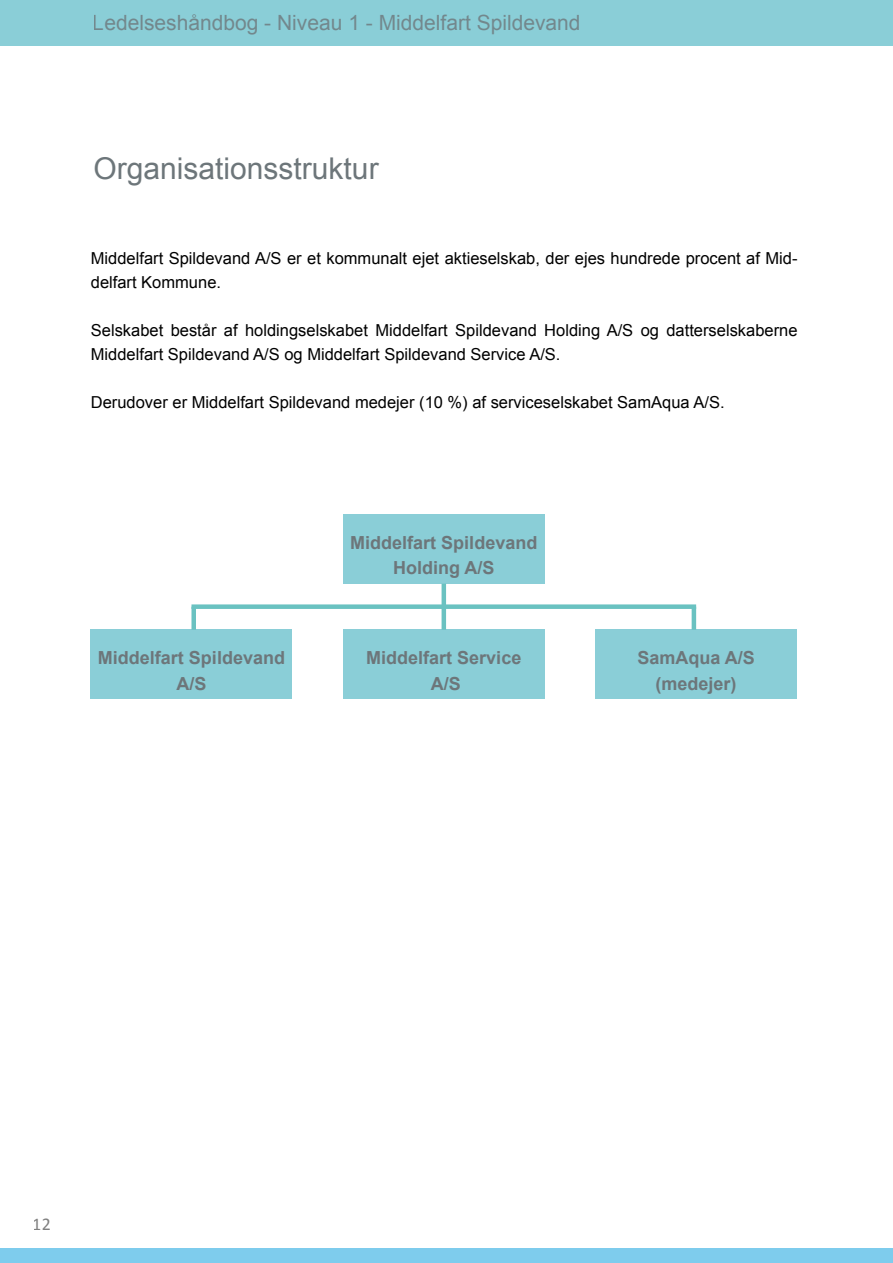
<style>
.page{position:relative;width:893px;height:1263px;background:#fff}
.page>*{position:absolute;margin:0;border:0;box-sizing:border-box;transform-origin:0 0}
.t1{font:30px "Arial";color:#6d767a}
.t2{font:21px "Arial";color:#6d767a}
.t3{font:700 18px/25.2px "Arial";color:#6d767a;text-align:center}
.t4{font:18px "Calibri";color:#000}
.t5{font:16.5px/24px "Arial";color:#000}
</style>
<div class="page">
<div style="left:0;top:0;width:893px;height:45px;background:#8aced7"></div>
<div style="left:0;top:1249px;width:893px;height:14px;background:#7ecced"></div>
<div style="left:343px;top:514px;width:201px;height:70px;background:#8aced7"></div>
<div style="left:343px;top:630px;width:201px;height:69px;background:#8aced7"></div>
<div style="left:595px;top:630px;width:202px;height:69px;background:#8aced7"></div>
<div style="left:91px;top:630px;width:201px;height:69px;background:#8aced7"></div>
<hr style="left:442px;top:584px;width:4px;height:46px;background:#6ac2c1">
<div style="left:191px;top:607px;width:5px;height:23px;background:#6ac2c1"></div>
<hr style="left:692px;top:607px;width:4px;height:23px;background:#6ac2c1">
<div style="left:191px;top:604px;width:505px;height:5px;background:#6ac2c1"></div>
<p class="t2" style="left:93px;top:9px;width:489px">Ledelseshåndbog - Niveau 1 - Middelfart Spildevand</p>
<h1 class="t1" style="left:94px;top:149px;width:287px">Organisationsstruktur</h1>
<p class="t5" style="left:91px;top:246px;width:708px">Middelfart Spildevand A/S er et kommunalt ejet aktieselskab, der ejes hundrede procent af Mid&shy;delfart Kommune.</p>
<p class="t5" style="left:91px;top:318px;width:708px">Selskabet består af holdingselskabet Middelfart Spildevand Holding A/S og datterselskaberne<br>Middelfart Spildevand A/S og Middelfart Spildevand Service A/S.</p>
<p class="t5" style="left:91px;top:390px;width:635px">Derudover er Middelfart Spildevand medejer (10 %) af serviceselskabet SamAqua A/S.</p>
<p class="t3" style="left:98px;top:646px;width:189px">Middelfart Spildevand<br>A/S</p>
<p class="t3" style="left:350px;top:530px;width:189px">Middelfart Spildevand<br>Holding A/S</p>
<p class="t3" style="left:366px;top:646px;width:157px">Middelfart Service<br>A/S</p>
<p class="t3" style="left:637px;top:646px;width:119px">SamAqua A/S (medejer)</p>
<p class="t4" style="left:33px;top:1212px;width:20px">12</p>
</div>
